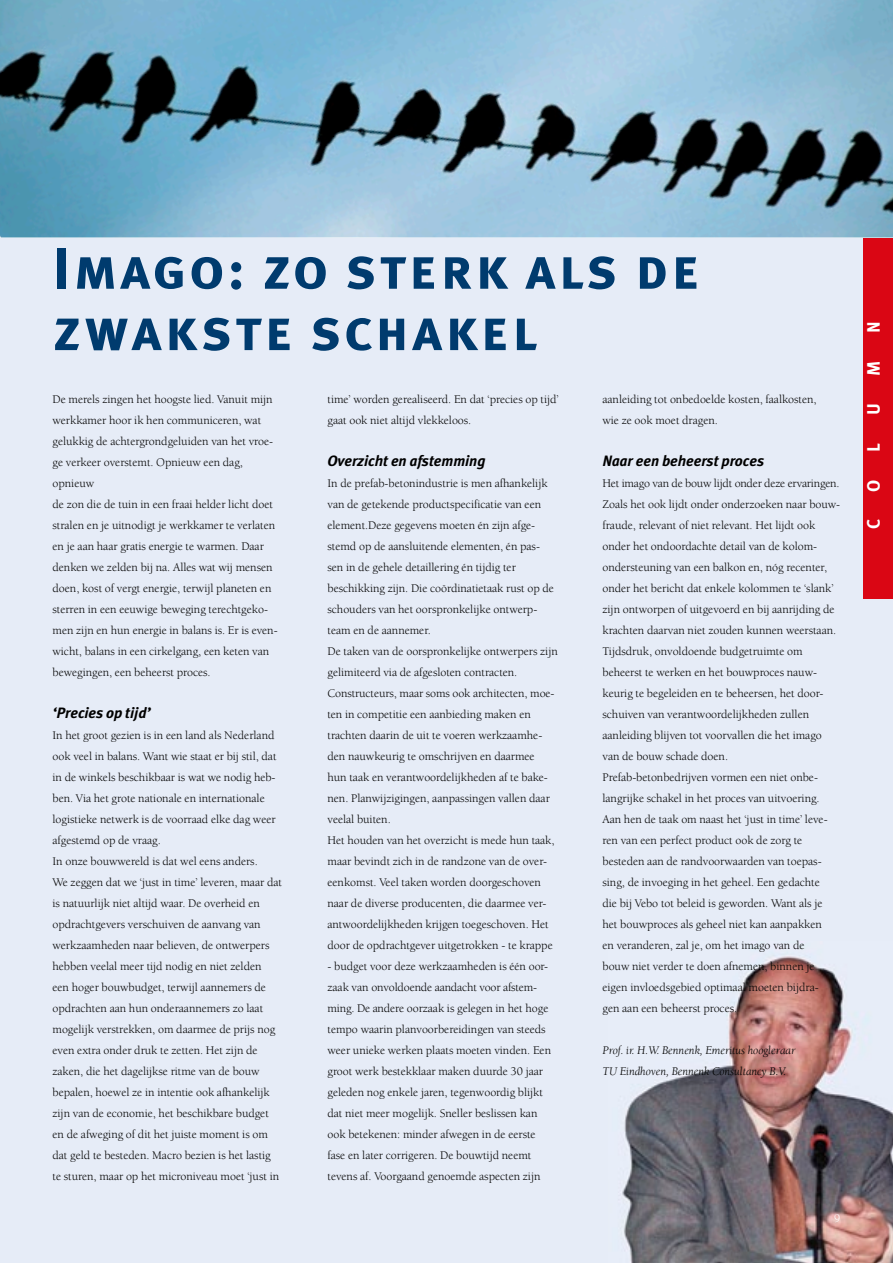
<style>
.page{position:relative;width:893px;height:1263px;background:#e6ecf7}
.page>*{position:absolute;margin:0;border:0;box-sizing:border-box;transform-origin:0 0}
.t1{font:58.5px/61.3px "Meta Plus Bold Caps";letter-spacing:.045em;color:#003b6e}
.t2{font:18px "Meta Plus Bold Caps";color:#fff}
.t3{font:italic 700 15px "Meta Plus";letter-spacing:-.005em;color:#000}
.t4{font:12px/21px "Berkeley";letter-spacing:-.005em;color:#000}
.t5{font:italic 12px/21px "Berkeley";letter-spacing:-.005em;color:#000}
.t6{font:12px "Berkeley";color:#fff}
</style>
<div class="page">
<div style="left:863px;top:237px;width:30px;height:362px;background:#da0614"></div>
<img style="left:0;top:0;width:893px;height:237px">
<img style="left:622px;top:956px;width:271px;height:307px">
<h1 class="t1" style="left:53px;top:237px;width:649px">I mago: zo sterk als de zwakste schakel</h1>
<p class="t4" style="left:53px;top:389px;width:227px">De merels zingen het hoogste lied. Vanuit mijn werkkamer hoor ik hen communiceren, wat gelukkig de achtergrondgeluiden van het vroe&shy;ge verkeer overstemt. Opnieuw een dag, opnieuw<br>de zon die de tuin in een fraai helder licht doet stralen en je uitnodigt je werkkamer te verlaten en je aan haar gratis energie te warmen. Daar denken we zelden bij na. Alles wat wij mensen doen, kost of vergt energie, terwijl planeten en sterren in een eeuwige beweging terechtgeko&shy;men zijn en hun energie in balans is. Er is even&shy;wicht, balans in een cirkelgang, een keten van bewegingen, een beheerst proces.</p>
<p class="t3" style="left:53px;top:704px;width:100px">‘Precies op tijd’</p>
<p class="t4" style="left:53px;top:725px;width:231px">In het groot gezien is in een land als Nederland ook veel in balans. Want wie staat er bij stil, dat in de winkels beschikbaar is wat we nodig heb&shy;ben. Via het grote nationale en internationale logistieke netwerk is de voorraad elke dag weer afgestemd op de vraag.<br>In onze bouwwereld is dat wel eens anders.<br>We zeggen dat we ‘just in time’ leveren, maar dat is natuurlijk niet altijd waar. De overheid en opdrachtgevers verschuiven de aanvang van werkzaamheden naar believen, de ontwerpers hebben veelal meer tijd nodig en niet zelden<br>een hoger bouwbudget, terwijl aannemers de opdrachten aan hun onderaannemers zo laat mogelijk verstrekken, om daarmee de prijs nog even extra onder druk te zetten. Het zijn de zaken, die het dagelijkse ritme van de bouw bepalen, hoewel ze in intentie ook afhankelijk zijn van de economie, het beschikbare budget en de afweging of dit het juiste moment is om dat geld te besteden. Macro bezien is het lastig te sturen, maar op het microniveau moet ‘just in</p>
<p class="t4" style="left:327px;top:389px;width:233px">time’ worden gerealiseerd. En dat ‘precies op tijd’ gaat ook niet altijd vlekkeloos.</p>
<p class="t3" style="left:327px;top:452px;width:160px">Overzicht en afstemming</p>
<p class="t4" style="left:327px;top:473px;width:232px">In de prefab-betonindustrie is men afhankelijk van de getekende productspecificatie van een element.Deze gegevens moeten én zijn afge&shy;stemd op de aansluitende elementen, én pas&shy;sen in de gehele detaillering én tijdig ter beschikking zijn. Die coördinatietaak rust op de schouders van het oorspronkelijke ontwerp&shy;team en de aannemer.<br>De taken van de oorspronkelijke ontwerpers zijn gelimiteerd via de afgesloten contracten.<br>Constructeurs, maar soms ook architecten, moe&shy;ten in competitie een aanbieding maken en trachten daarin de uit te voeren werkzaamhe&shy;den nauwkeurig te omschrijven en daarmee<br>hun taak en verantwoordelijkheden af te bake&shy;nen. Planwijzigingen, aanpassingen vallen daar veelal buiten.<br>Het houden van het overzicht is mede hun taak, maar bevindt zich in de randzone van de over&shy;eenkomst. Veel taken worden doorgeschoven naar de diverse producenten, die daarmee ver&shy;antwoordelijkheden krijgen toegeschoven. Het door de opdrachtgever uitgetrokken - te krappe</p>
<p class="t4" style="left:327px;top:956px;width:225px">- budget voor deze werkzaamheden is één oor&shy;zaak van onvoldoende aandacht voor afstem&shy;ming. De andere oorzaak is gelegen in het hoge tempo waarin planvoorbereidingen van steeds weer unieke werken plaats moeten vinden. Een groot werk bestekklaar maken duurde 30 jaar geleden nog enkele jaren, tegenwoordig blijkt dat niet meer mogelijk. Sneller beslissen kan ook betekenen: minder afwegen in de eerste fase en later corrigeren. De bouwtijd neemt tevens af. Voorgaand genoemde aspecten zijn</p>
<p class="t4" style="left:602px;top:389px;width:216px">aanleiding tot onbedoelde kosten, faalkosten, wie ze ook moet dragen.</p>
<p class="t3" style="left:602px;top:452px;width:163px">Naar een beheerst proces</p>
<p class="t4" style="left:602px;top:473px;width:239px">Het imago van de bouw lijdt onder deze ervaringen.<br>Zoals het ook lijdt onder onderzoeken naar bouw&shy;fraude, relevant of niet relevant. Het lijdt ook onder het ondoordachte detail van de kolom&shy;ondersteuning van een balkon en, nóg recenter, onder het bericht dat enkele kolommen te ‘slank’ zijn ontworpen of uitgevoerd en bij aanrijding de krachten daarvan niet zouden kunnen weerstaan.<br>Tijdsdruk, onvoldoende budgetruimte om beheerst te werken en het bouwproces nauw&shy;keurig te begeleiden en te beheersen, het door&shy;schuiven van verantwoordelijkheden zullen aanleiding blijven tot voorvallen die het imago van de bouw schade doen.<br>Prefab-betonbedrijven vormen een niet onbe&shy;langrijke schakel in het proces van uitvoering.<br>Aan hen de taak om naast het ‘just in time’ leve&shy;ren van een perfect product ook de zorg te besteden aan de randvoorwaarden van toepas&shy;sing, de invoeging in het geheel. Een gedachte<br>die bij Vebo tot beleid is geworden. Want als je het bouwproces als geheel niet kan aanpakken<br>en veranderen, zal je, om het imago van de<br>bouw niet verder te doen afnemen, binnen je eigen invloedsgebied optimaal moeten bijdra-<br>gen aan een beheerst proces.</p>
<p class="t5" style="left:602px;top:1040px;width:195px">Prof. ir. H.W. Bennenk, Emeritus hoogleraar<br>TU Eindhoven, Bennenk Consultancy B.V.</p>
<p class="t6" style="left:834px;top:1212px;width:8px">9</p>
<h2 class="t2" style="left:863px;top:333px;width:13px;rotate:-90deg">n</h2>
<h2 class="t2" style="left:863px;top:376px;width:17px;rotate:-90deg">m</h2>
<h2 class="t2" style="left:863px;top:415px;width:13px;rotate:-90deg">u</h2>
<h2 class="t2" style="left:863px;top:452px;width:10px;rotate:-90deg">l</h2>
<h2 class="t2" style="left:863px;top:492px;width:14px;rotate:-90deg">o</h2>
<h2 class="t2" style="left:863px;top:529px;width:11px;rotate:-90deg">c</h2>
</div>
